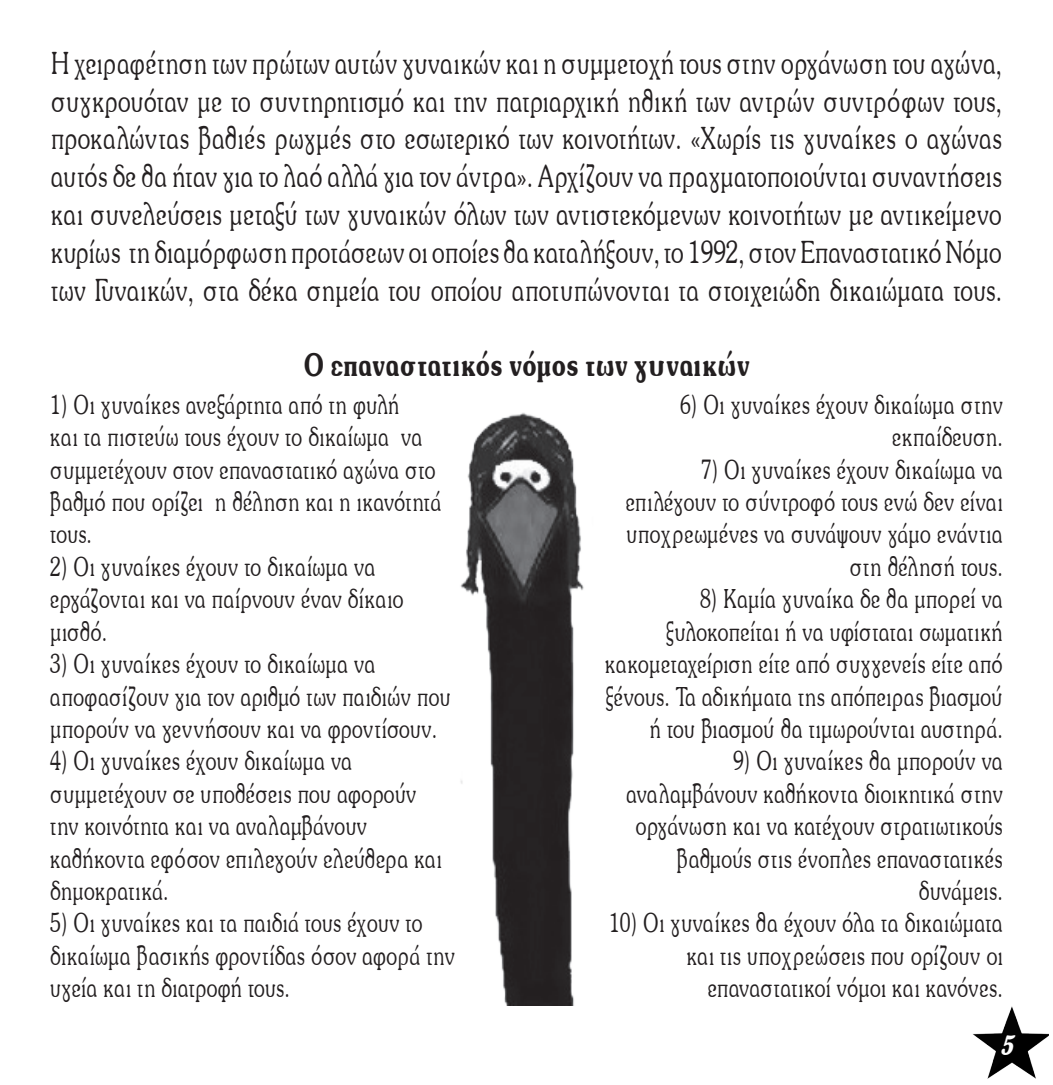
<style>
.page{position:relative;width:1053px;height:1085px;background:#fff}
.page>*{position:absolute;margin:0;border:0;box-sizing:border-box;transform-origin:0 0}
.t1{font:31.5px/37.8px "AG Souvenir CU Normal";color:#231f20;text-align:justify}
.t2{font:31.5px "AG Souvenir CU Bold";letter-spacing:.04em;color:#231f20}
.t3{font:27px/32.4px "AG Souvenir CU Normal";letter-spacing:.01em;color:#231f20}
.t4{font:27px "AG Souvenir CU Bold Ita";color:#fff}
</style>
<div class="page">
<img style="left:973px;top:1006px;width:75px;height:73px">
<img style="left:460px;top:412px;width:124px;height:593px">
<p class="t1" style="left:51px;top:45px;width:952px">Η χειραφέτηση των πρώτων αυτών γυναικών και η συμμετοχή τους στην οργάνωση του αγώνα, συγκρουόταν με το συντηρητισμό και την πατριαρχική ηθική των αντρών συντρόφων τους, προκαλώντας βαθιές ρωγμές στο εσωτερικό των κοινοτήτων. «Χωρίς τις γυναίκες ο αγώνας αυτός δε θα ήταν για το λαό αλλά για τον άντρα». Αρχίζουν να πραγματοποιούνται συναντήσεις και συνελεύσεις μεταξύ των γυναικών όλων των αντιστεκόμενων κοινοτήτων με αντικείμενο κυρίως τη διαμόρφωση προτάσεων οι οποίες θα καταλήξουν, το 1992, στον Επαναστατικό Νόμο των Γυναικών, στα δέκα σημεία του οποίου αποτυπώνονται τα στοιχειώδη δικαιώματα τους.</p>
<p class="t2" style="left:304px;top:346px;width:447px">Ο επαναστατικός νόμος των γυναικών</p>
<p class="t3" style="left:50px;top:389px;width:392px">1) Οι γυναίκες ανεξάρτητα από τη φυλή<br>και τα πιστεύω τους έχουν το δικαίωμα να συμμετέχουν στον επαναστατικό αγώνα στο βαθμό που ορίζει η θέληση και η ικανότητά τους.</p>
<p class="t3" style="left:50px;top:551px;width:355px">2) Οι γυναίκες έχουν το δικαίωμα να εργάζονται και να παίρνουν έναν δίκαιο μισθό.</p>
<p class="t3" style="left:50px;top:648px;width:402px">3) Οι γυναίκες έχουν το δικαίωμα να αποφασίζουν για τον αριθμό των παιδιών που μπορούν να γεννήσουν και να φροντίσουν.</p>
<p class="t3" style="left:50px;top:745px;width:393px">4) Οι γυναίκες έχουν δικαίωμα να συμμετέχουν σε υποθέσεις που αφορούν την κοινότητα και να αναλαμβάνουν καθήκοντα εφόσον επιλεγούν ελεύθερα και δημοκρατικά.</p>
<p class="t3" style="left:50px;top:907px;width:406px">5) Οι γυναίκες και τα παιδιά τους έχουν το δικαίωμα βασικής φροντίδας όσον αφορά την υγεία και τη διατροφή τους.</p>
<p class="t3" style="left:680px;top:389px;width:324px;text-align:right">6) Οι γυναίκες έχουν δικαίωμα στην εκπαίδευση.</p>
<p class="t3" style="left:625px;top:453px;width:378px;text-align:right">7) Οι γυναίκες έχουν δικαίωμα να επιλέγουν το σύντροφό τους ενώ δεν είναι υποχρεωμένες να συνάψουν γάμο ενάντια στη θέλησή τους.</p>
<p class="t3" style="left:605px;top:583px;width:399px;text-align:right">8) Καμία γυναίκα δε θα μπορεί να ξυλοκοπείται ή να υφίσταται σωματική κακομεταχείριση είτε από συγγενείς είτε από ξένους. Τα αδικήματα της απόπειρας βιασμού ή του βιασμού θα τιμωρούνται αυστηρά.</p>
<p class="t3" style="left:626px;top:745px;width:378px;text-align:right">9) Οι γυναίκες θα μπορούν να αναλαμβάνουν καθήκοντα διοικητικά στην οργάνωση και να κατέχουν στρατιωτικούς βαθμούς στις ένοπλες επαναστατικές δυνάμεις.</p>
<p class="t3" style="left:609px;top:907px;width:395px;text-align:right">10) Οι γυναίκες θα έχουν όλα τα δικαιώματα και τις υποχρεώσεις που ορίζουν οι επαναστατικοί νόμοι και κανόνες.</p>
<p class="t4" style="left:999px;top:1028px;width:14px">5</p>
</div>
